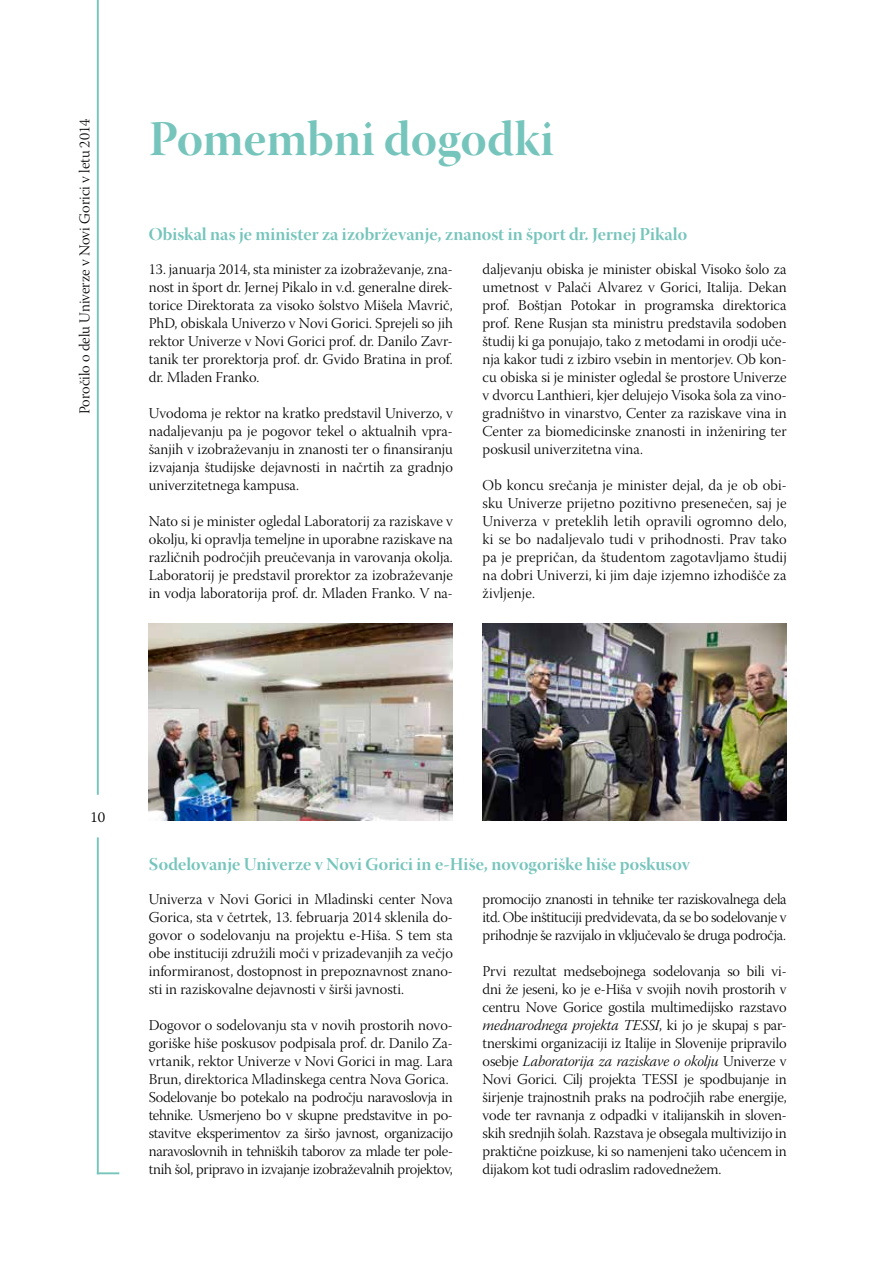
<style>
.page{position:relative;width:893px;height:1263px;background:#fff}
.page>*{position:absolute;margin:0;border:0;box-sizing:border-box;transform-origin:0 0}
.t1{font:49.5px "Warnock Pro Bold Disp";color:#76c5bc}
.t2{font:18px "Warnock Pro Bold Disp";letter-spacing:.005em;color:#76c5bc}
.t3{font:15px/18px "Warnock Pro Light Subh";letter-spacing:-.005em;color:#000;text-align:justify}
.t4{font:15px "Warnock Pro Light It Subh";letter-spacing:-.01em;color:#000}
.t5{font:300 15px "Warnock Pro";color:#000}
.s1{font-family:"Warnock Pro Light Subh"}
</style>
<div class="page">
<hr style="left:97px;top:837px;width:2px;height:337px;background:#76c5bc">
<hr style="left:97px;top:0;width:2px;height:795px;background:#76c5bc">
<hr style="left:97px;top:1172px;width:22px;height:2px;background:#76c5bc">
<img style="left:149px;top:623px;width:304px;height:198px">
<img style="left:483px;top:623px;width:304px;height:198px">
<p class="t3" style="left:77px;top:414px;width:297px;rotate:-90deg">Poročilo o delu Univerze v Novi Gorici v letu 2014</p>
<h1 class="t1" style="left:149px;top:109px;width:407px">Pomembni dogodki</h1>
<p class="t2" style="left:149px;top:223px;width:540px">Obiskal nas je minister za izobrževanje, znanost in šport dr. Jernej Pikalo</p>
<p class="t3" style="left:149px;top:262px;width:306px">13. januarja 2014, sta minister za izobraževanje, zna&shy;nost in šport dr. Jernej Pikalo in v.d. generalne direk&shy;torice Direktorata za visoko šolstvo Mišela Mavrič, PhD, obiskala Univerzo v Novi Gorici. Sprejeli so jih rektor Univerze v Novi Gorici prof. dr. Danilo Zavr&shy;tanik ter prorektorja prof. dr. Gvido Bratina in prof. dr. Mladen Franko.</p>
<p class="t3" style="left:149px;top:406px;width:306px">Uvodoma je rektor na kratko predstavil Univerzo, v nadaljevanju pa je pogovor tekel o aktualnih vpra&shy;šanjih v izobraževanju in znanosti ter o finansiranju izvajanja študijske dejavnosti in načrtih za gradnjo univerzitetnega kampusa.</p>
<p class="t3" style="left:149px;top:514px;width:306px">Nato si je minister ogledal Laboratorij za raziskave v okolju, ki opravlja temeljne in uporabne raziskave na različnih področjih preučevanja in varovanja okolja.<br>Laboratorij je predstavil prorektor za izobraževanje in vodja laboratorija prof. dr. Mladen Franko. V na-</p>
<p class="t3" style="left:483px;top:262px;width:306px">daljevanju obiska je minister obiskal Visoko šolo za umetnost v Palači Alvarez v Gorici, Italija. Dekan prof. Boštjan Potokar in programska direktorica prof. Rene Rusjan sta ministru predstavila sodoben študij ki ga ponujajo, tako z metodami in orodji uče&shy;nja kakor tudi z izbiro vsebin in mentorjev. Ob kon&shy;cu obiska si je minister ogledal še prostore Univerze v dvorcu Lanthieri, kjer delujejo Visoka šola za vino&shy;gradništvo in vinarstvo, Center za raziskave vina in Center za biomedicinske znanosti in inženiring ter poskusil univerzitetna vina.</p>
<p class="t3" style="left:483px;top:478px;width:306px">Ob koncu srečanja je minister dejal, da je ob obi&shy;sku Univerze prijetno pozitivno presenečen, saj je Univerza v preteklih letih opravili ogromno delo, ki se bo nadaljevalo tudi v prihodnosti. Prav tako pa je prepričan, da študentom zagotavljamo študij na dobri Univerzi, ki jim daje izjemno izhodišče za življenje.</p>
<p class="t5" style="left:90px;top:808px;width:16px">10</p>
<p class="t2" style="left:149px;top:853px;width:543px">Sodelovanje Univerze v Novi Gorici in e-Hiše, novogoriške hiše poskusov</p>
<p class="t3" style="left:483px;top:891px;width:306px">promocijo znanosti in tehnike ter raziskovalnega dela itd. Obe inštituciji predvidevata, da se bo sodelovanje v prihodnje še razvijalo in vključevalo še druga področja.</p>
<p class="t3" style="left:483px;top:963px;width:306px">Prvi rezultat medsebojnega sodelovanja so bili vi&shy;dni že jeseni, ko je e-Hiša v svojih novih prostorih v centru Nove Gorice gostila multimedijsko razstavo</p>
<p class="t4" style="left:483px;top:1017px;width:306px">mednarodnega projekta TESSI<span class="s1">, ki jo je skupaj s par-</span></p>
<p class="t3" style="left:483px;top:1035px;width:306px">tnerskimi organizaciji iz Italije in Slovenije pripravilo</p>
<p class="t4" style="left:483px;top:1053px;width:305px"><span class="s1">osebje</span> Laboratorija za raziskave o okolju <span class="s1">Univerze v</span></p>
<p class="t3" style="left:483px;top:1071px;width:306px">Novi Gorici. Cilj projekta TESSI je spodbujanje in širjenje trajnostnih praks na področjih rabe energije, vode ter ravnanja z odpadki v italijanskih in sloven&shy;skih srednjih šolah. Razstava je obsegala multivizijo in praktične poizkuse, ki so namenjeni tako učencem in dijakom kot tudi odraslim radovednežem.</p>
<p class="t3" style="left:149px;top:891px;width:306px">Univerza v Novi Gorici in Mladinski center Nova Gorica, sta v četrtek, 13. februarja 2014 sklenila do&shy;govor o sodelovanju na projektu e-Hiša. S tem sta obe instituciji združili moči v prizadevanjih za večjo informiranost, dostopnost in prepoznavnost znano&shy;sti in raziskovalne dejavnosti v širši javnosti.</p>
<p class="t3" style="left:149px;top:1017px;width:306px;text-align:left">Dogovor o sodelovanju sta v novih prostorih novo&shy;goriške hiše poskusov podpisala prof. dr. Danilo Za&shy;vrtanik, rektor Univerze v Novi Gorici in mag. Lara Brun, direktorica Mladinskega centra Nova Gorica.<br>Sodelovanje bo potekalo na področju naravoslovja in tehnike. Usmerjeno bo v skupne predstavitve in po&shy;stavitve eksperimentov za širšo javnost, organizacijo naravoslovnih in tehniških taborov za mlade ter pole&shy;tnih šol, pripravo in izvajanje izobraževalnih projektov,</p>
</div>
